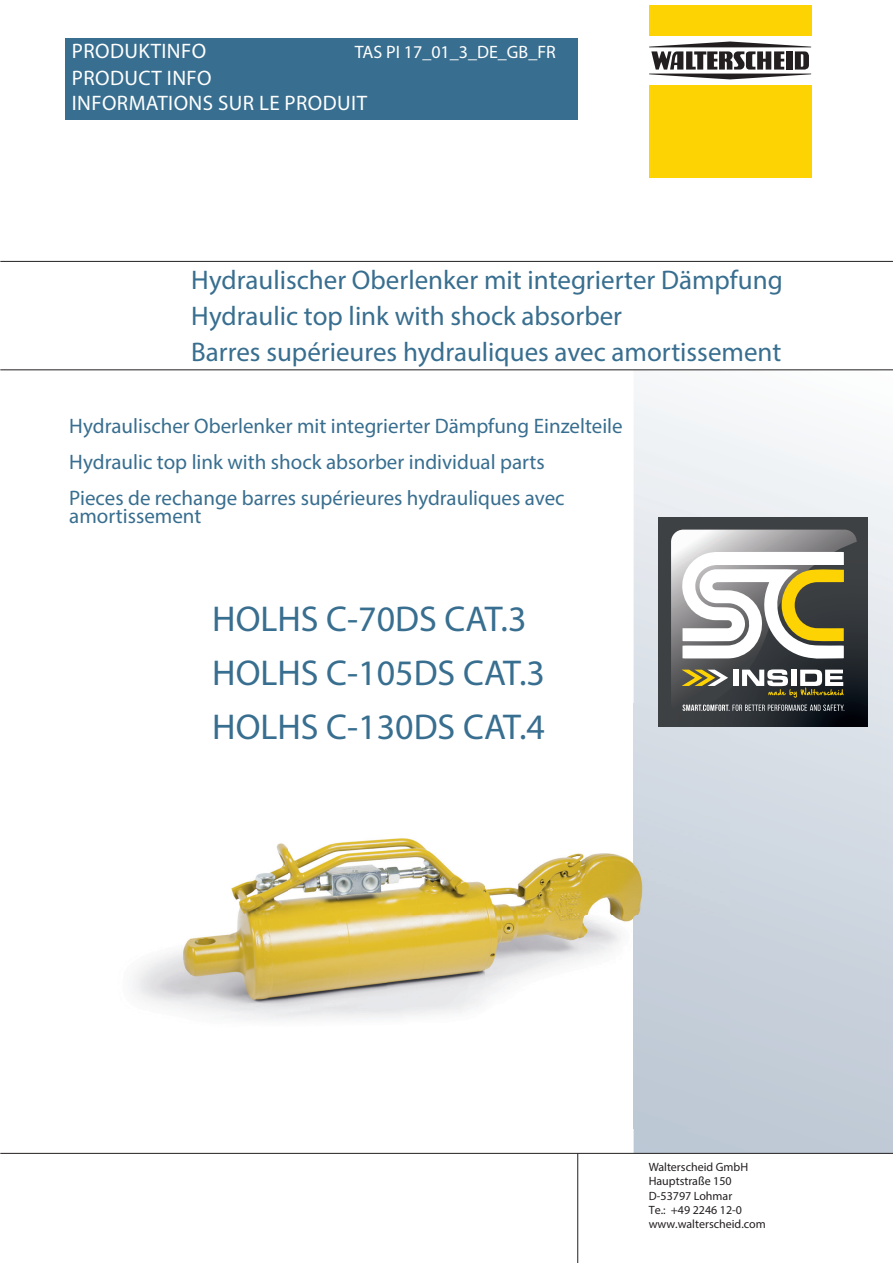
<style>
.page{position:relative;width:893px;height:1263px;background:#fff}
.page>*{position:absolute;margin:0;border:0;box-sizing:border-box;transform-origin:0 0}
.t1{font:36px/54px "Myriad Pro";color:#386e8f}
.t2{font:27px/36px "Myriad Pro";color:#386e8f}
.t3{font:21px/36px "Myriad Pro";color:#386e8f}
.t4{font:21px/25.2px "Myriad Pro";letter-spacing:.02em;color:#fff}
.t5{font:18px "Myriad Pro";color:#fff}
.t6{font:12px/14.2px "Myriad Pro";color:#231f20}
</style>
<div class="page">
<svg style="left:634px;top:377px;width:259px;height:776px"></svg>
<hr style="left:577px;top:1153px;width:1px;height:110px;background:#231f20">
<hr style="left:0;top:261px;width:893px;height:1px;background:#231f20">
<hr style="left:0;top:1153px;width:893px;height:1px;background:#231f20">
<div style="left:65px;top:38px;width:513px;height:81px;background:#386e8f"></div>
<div style="left:786px;top:51px;width:6px;height:19px;background:#231f20"></div>
<svg style="left:795px;top:51px;width:14px;height:19px"></svg>
<svg style="left:651px;top:51px;width:133px;height:19px"></svg>
<hr style="left:649px;top:47px;width:162px;height:1px;background:#231f20">
<hr style="left:649px;top:74px;width:162px;height:1px;background:#231f20">
<div style="left:649px;top:5px;width:162px;height:31px;background:#fed304"></div>
<div style="left:649px;top:85px;width:162px;height:93px;background:#fed304"></div>
<hr style="left:0;top:370px;width:893px;height:1px;background:#231f20">
<img style="left:133px;top:703px;width:597px;height:425px">
<svg style="left:659px;top:517px;width:209px;height:210px;background:#33373a"></svg>
<svg style="left:671px;top:530px;width:186px;height:185px"></svg>
<p class="t4" style="left:72px;top:38px;width:136px">produktinfo</p>
<p class="t5" style="left:355px;top:41px;width:202px">tas pi 17_01_3_de_gb_fr</p>
<p class="t4" style="left:72px;top:65px;width:297px">product info<br>informations sur le produit</p>
<p class="t2" style="left:191px;top:262px;width:593px">hydraulischer oberlenker mit integrierter dämpfung hydraulic top link with shock absorber<br>barres supérieures hydrauliques avec amortissement</p>
<p class="t3" style="left:69px;top:408px;width:555px">hydraulischer oberlenker mit integrierter dämpfung einzelteile hydraulic top link with shock absorber individual parts<br>pieces de rechange barres supérieures hydrauliques avec</p>
<p class="t3" style="left:69px;top:498px;width:134px">amortissement</p>
<h1 class="t1" style="left:212px;top:592px;width:334px">holhs c-70ds cat.3 holhs c-105ds cat.3 holhs c-130ds cat.4</h1>
<p class="t6" style="left:649px;top:1160px;width:119px">walterscheid gmbh hauptstraße 150 d-53797 lohmar<br>te.: +49 2246 12-0 www.walterscheid.com</p>
</div>
